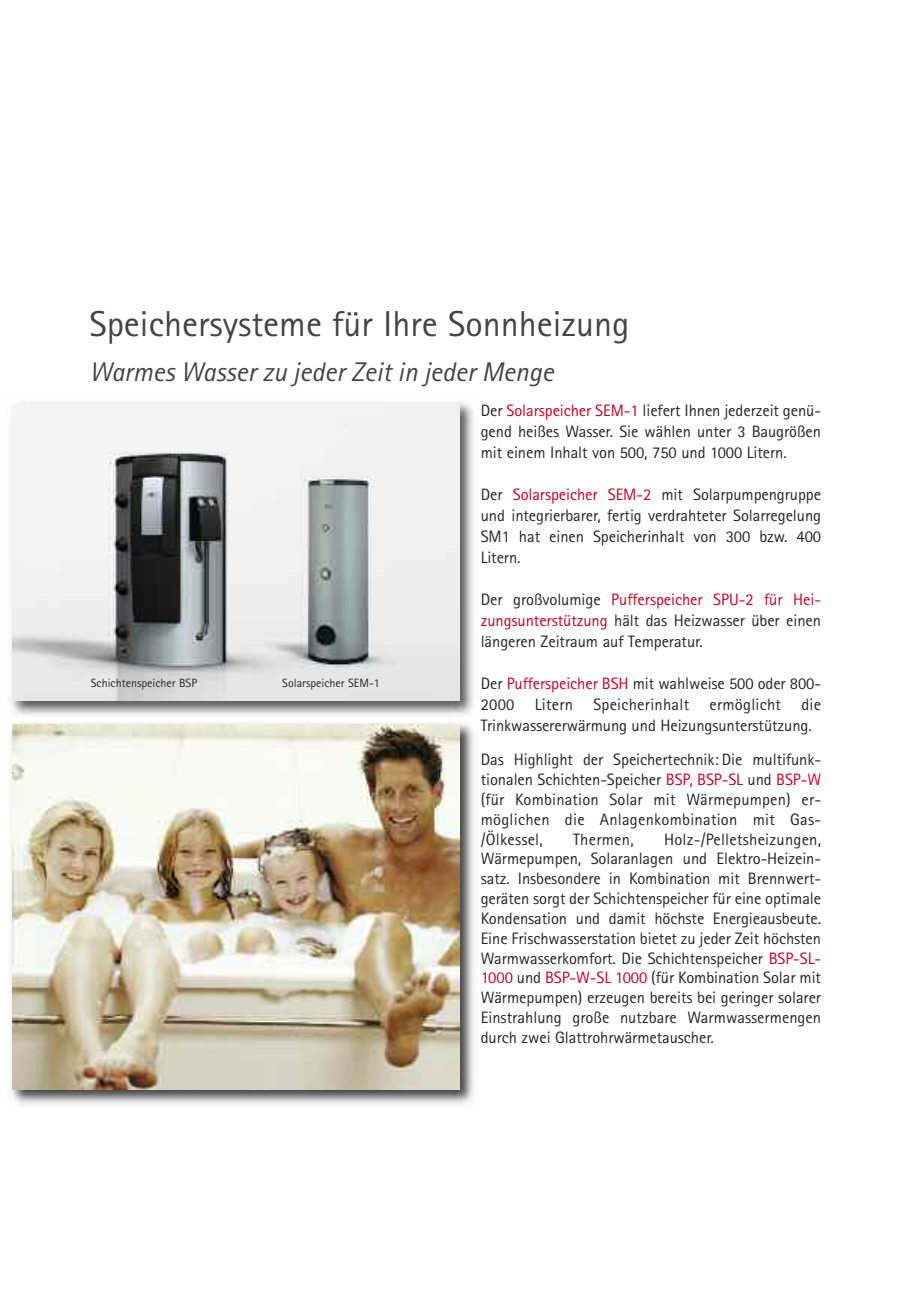
<style>
.page{position:relative;width:919px;height:1289px;background:#fff}
.page>*{position:absolute;margin:0;border:0;box-sizing:border-box;transform-origin:0 0}
.t1{font:36px "Rotis Sans Serif";color:#444}
.t2{font:italic 27px "Rotis Sans Serif";color:#444}
.t3{font:16.5px/19.8px "Rotis Sans Serif";letter-spacing:-.005em;color:#252525;text-align:justify}
.t4{font:16.5px "Rotis Sans Serif";letter-spacing:.015em;color:#252525}
.t5{font:12px "Rotis Sans Serif";color:#252525}
.s1{color:#c90021}
</style>
<div class="page">
<img style="left:11px;top:402px;width:463px;height:703px">
<img style="left:13px;top:724px;width:446px;height:365px">
<img style="left:13px;top:404px;width:446px;height:296px">
<h1 class="t1" style="left:89px;top:311px;width:541px">Speichersysteme für Ihre Sonnheizung</h1>
<h2 class="t2" style="left:89px;top:363px;width:466px">Warmes Wasser zu jeder Zeit in jeder Menge</h2>
<p class="t3" style="left:480px;top:401px;width:342px;line-height:21px">Der <span class="s1">Solarspeicher SEM-1</span> liefert Ihnen jederzeit genü&shy;gend heißes Wasser. Sie wählen unter 3 Baugrößen mit einem Inhalt von 500, 750 und 1000 Litern.</p>
<p class="t3" style="left:480px;top:485px;width:342px;line-height:21px">Der <span class="s1">Solarspeicher SEM-2</span> mit Solarpumpengruppe und integrierbarer, fertig verdrahteter Solarregelung SM1 hat einen Speicherinhalt von 300 bzw. 400<br>Litern.</p>
<p class="t3" style="left:480px;top:590px;width:342px;line-height:21px">Der großvolumige <span class="s1">Pufferspeicher SPU-2 für Hei&shy;zungsunterstützung</span> hält das Heizwasser über einen längeren Zeitraum auf Temperatur.</p>
<p class="t3" style="left:480px;top:674px;width:342px;line-height:21px">Der <span class="s1">Pufferspeicher BSH</span> mit wahlweise 500 oder 800- 2000 Litern Speicherinhalt ermöglicht die Trinkwassererwärmung und Heizungsunterstützung.</p>
<p class="t3" style="left:480px;top:751px;width:342px">Das Highlight der Speichertechnik: Die multifunk&shy;tionalen Schichten-Speicher <span class="s1">BSP, BSP-SL</span> und <span class="s1">BSP-W </span>(für Kombination Solar mit Wärmepumpen) er&shy;möglichen die Anlagenkombination mit Gas-/Ölkessel,</p>
<p class="t5" style="left:91px;top:678px;width:108px">Schichtenspeicher BSP</p>
<p class="t5" style="left:282px;top:678px;width:99px">Solarspeicher SEM-1</p>
<p class="t3" style="left:480px;top:830px;width:342px;text-indent:183px">Holz-/Pelletsheizungen, Wärmepumpen, Solaranlagen und Elektro-Heizein&shy;satz. Insbesondere in Kombination mit Brennwert&shy;geräten sorgt der Schichtenspeicher für eine optimale Kondensation und damit höchste Energieausbeute.<br>Eine Frischwasserstation bietet zu jeder Zeit höchsten Warmwasserkomfort. Die Schichtenspeicher <span class="s1">BSP-SL-1000</span> und <span class="s1">BSP-W-SL 1000</span> (für Kombination Solar mit Wärmepumpen) erzeugen bereits bei geringer solarer Einstrahlung große nutzbare Warmwassermengen durch zwei Glattrohrwärmetauscher.</p>
<p class="t4" style="left:573px;top:833px;width:62px">Thermen,</p>
</div>
